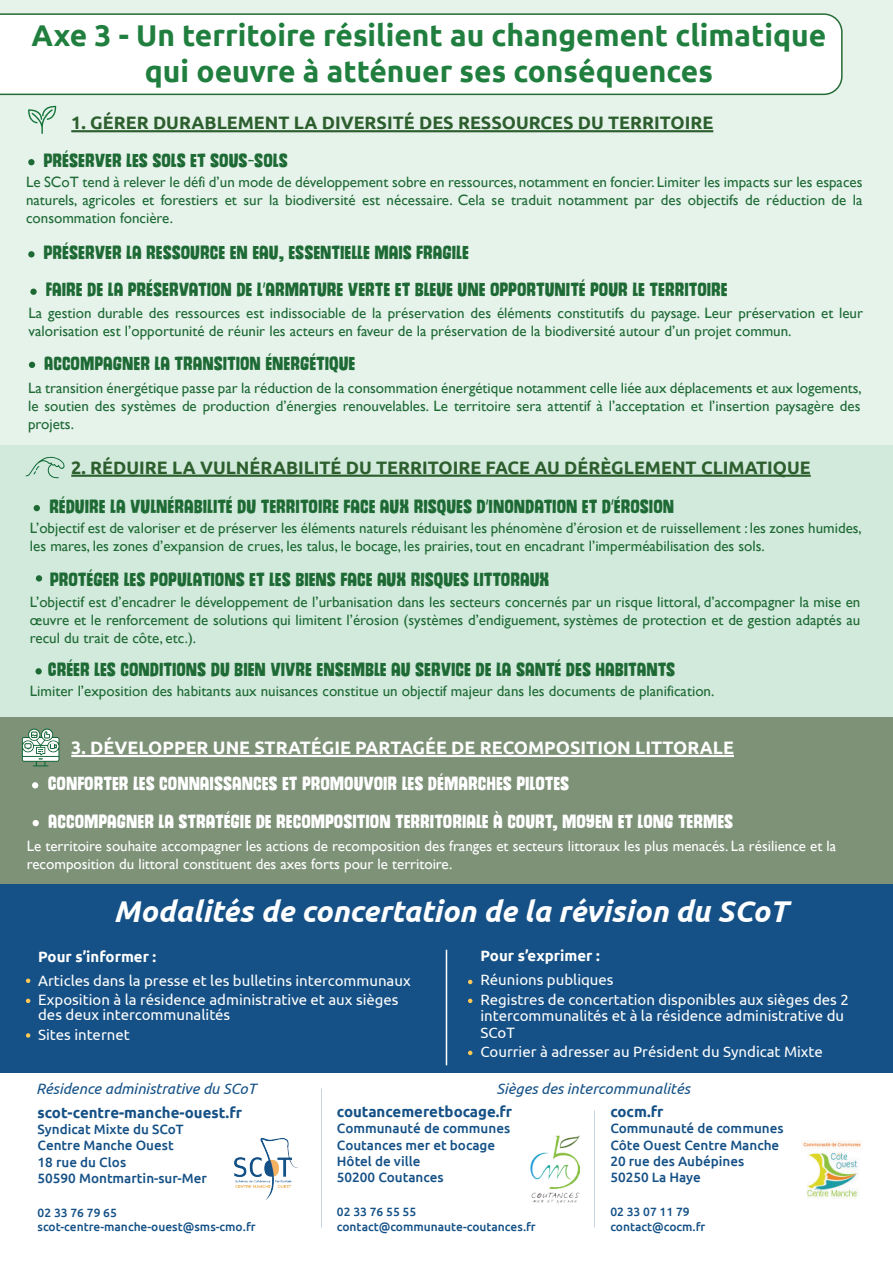
<style>
.page{position:relative;width:893px;height:1263px;background:#fff}
.page>*{position:absolute;margin:0;border:0;box-sizing:border-box;transform-origin:0 0}
.t1{font:700 30px/36px "Ubuntu";color:#207f3e;text-align:center}
.t2{font:italic 700 30px "Ubuntu";color:#fff}
.t3{font:18px/37.3px "Dizzy Edge DEMO";color:#1e6a35}
.t4{font:18px/38.1px "Dizzy Edge DEMO";color:#fff}
.t5{font:700 18px "Ubuntu";color:#2d5f2e}
.t6{font:700 18px "Ubuntu";color:#fff}
.t7{font:15px/18px "Gill Sans";color:#1e6a35;text-align:justify}
.t8{font:15px/19.6px "Ubuntu";color:#fff}
.t9{font:15px/18px "Gill Sans";color:#fff}
.t10{font:700 15px "Ubuntu";color:#155186}
.t11{font:italic 15px "Ubuntu";color:#155186}
.t12{font:700 15px "Ubuntu";color:#fff}
.t13{font:500 13.5px/16.2px "Ubuntu";color:#155186}
.t14{font:500 12px/14.4px "Ubuntu";color:#155186}
</style>
<div class="page">
<div style="left:0;top:0;width:893px;height:852px;background:#e6f3eb"></div>
<div style="left:0;top:446px;width:893px;height:279px;background:#cee8d7"></div>
<div style="left:0;top:872px;width:893px;height:201px;background:#155186"></div>
<hr style="left:446px;top:950px;width:1px;height:115px;background:#fefefe">
<img style="left:234px;top:1137px;width:65px;height:63px">
<img style="left:802px;top:1141px;width:60px;height:57px">
<img style="left:530px;top:1136px;width:50px;height:67px">
<div style="left:0;top:717px;width:893px;height:167px;background:#7e9278"></div>
<hr style="left:71px;top:130px;width:642px;height:2px;background:#2d5f2e">
<hr style="left:71px;top:475px;width:740px;height:2px;background:#2d5f2e">
<div style="left:35px;top:668px;width:7px;height:6px;background:#1e6a35;border-radius:50%"></div>
<svg style="left:32px;top:782px;width:6px;height:6px"></svg>
<svg style="left:33px;top:820px;width:6px;height:6px"></svg>
<div style="left:0;top:13px;width:843px;height:82px;background:#fff"></div>
<svg style="left:28px;top:106px;width:28px;height:28px"></svg>
<svg style="left:26px;top:457px;width:39px;height:21px"></svg>
<hr style="left:71px;top:755px;width:663px;height:2px;background:#fff">
<svg style="left:34px;top:505px;width:6px;height:6px"></svg>
<svg style="left:36px;top:575px;width:6px;height:6px"></svg>
<div style="left:28px;top:159px;width:7px;height:6px;background:#1e6a35;border-radius:50%"></div>
<div style="left:28px;top:251px;width:7px;height:6px;background:#1e6a35;border-radius:50%"></div>
<div style="left:30px;top:289px;width:7px;height:6px;background:#1e6a35;border-radius:50%"></div>
<svg style="left:29px;top:362px;width:6px;height:6px"></svg>
<svg style="left:26px;top:978px;width:4px;height:5px"></svg>
<svg style="left:26px;top:999px;width:4px;height:4px"></svg>
<svg style="left:26px;top:1033px;width:4px;height:5px"></svg>
<svg style="left:468px;top:980px;width:4px;height:4px"></svg>
<svg style="left:468px;top:999px;width:4px;height:4px"></svg>
<svg style="left:468px;top:1051px;width:4px;height:4px"></svg>
<svg style="left:22px;top:728px;width:37px;height:38px"></svg>
<h1 class="t1" style="left:31px;top:17px;width:796px">Axe 3 - Un territoire résilient au changement climatique qui oeuvre à atténuer ses conséquences</h1>
<p class="t5" style="left:71px;top:112px;width:644px">1. GÉRER DURABLEMENT LA DIVERSITÉ DES RESSOURCES DU TERRITOIRE</p>
<p class="t3" style="left:44px;top:142px;width:246px">PRÉSERVER LES SOLS ET SOUS-SOLS</p>
<p class="t7" style="left:26px;top:173px;width:838px">Le SCoT tend à relever le défi d’un mode de développement sobre en ressources, notamment en foncier. Limiter les impacts sur les espaces naturels, agricoles et forestiers et sur la biodiversité est nécessaire. Cela se traduit notamment par des objectifs de réduction de la consommation foncière.</p>
<p class="t3" style="left:44px;top:234px;width:686px">PRÉSERVER LA RESSOURCE EN EAU, ESSENTIELLE MAIS FRAGILE<br>FAIRE DE LA PRÉSERVATION DE L’ARMATURE VERTE ET BLEUE UNE OPPORTUNITÉ POUR LE TERRITOIRE</p>
<p class="t7" style="left:29px;top:304px;width:836px">La gestion durable des ressources est indissociable de la préservation des éléments constitutifs du paysage. Leur préservation et leur valorisation est l’opportunité de réunir les acteurs en faveur de la préservation de la biodiversité autour d’un projet commun.</p>
<p class="t3" style="left:44px;top:345px;width:313px">ACCOMPAGNER LA TRANSITION ÉNERGÉTIQUE</p>
<p class="t7" style="left:28px;top:379px;width:835px">La transition énergétique passe par la réduction de la consommation énergétique notamment celle liée aux déplacements et aux logements, le soutien des systèmes de production d’énergies renouvelables. Le territoire sera attentif à l’acceptation et l’insertion paysagère des projets.</p>
<p class="t5" style="left:71px;top:456px;width:741px">2. RÉDUIRE LA VULNÉRABILITÉ DU TERRITOIRE FACE AU DÉRÈGLEMENT CLIMATIQUE</p>
<p class="t3" style="left:49px;top:488px;width:626px">RÉDUIRE LA VULNÉRABILITÉ DU TERRITOIRE FACE AUX RISQUES D’INONDATION ET D’ÉROSION</p>
<p class="t7" style="left:30px;top:520px;width:833px">L’objectif est de valoriser et de préserver les éléments naturels réduisant les phénomène d’érosion et de ruissellement : les zones humides, les mares, les zones d’expansion de crues, les talus, le bocage, les prairies, tout en encadrant l’imperméabilisation des sols.</p>
<p class="t3" style="left:50px;top:560px;width:501px">PROTÉGER LES POPULATIONS ET LES BIENS FACE AUX RISQUES LITTORAUX</p>
<p class="t7" style="left:30px;top:593px;width:832px">L’objectif est d’encadrer le développement de l’urbanisation dans les secteurs concernés par un risque littoral, d’accompagner la mise en œuvre et le renforcement de solutions qui limitent l’érosion (systèmes d’endiguement, systèmes de protection et de gestion adaptés au recul du trait de côte, etc.).</p>
<p class="t7" style="left:30px;top:682px;width:686px">Limiter l’exposition des habitants aux nuisances constitue un objectif majeur dans les documents de planification.</p>
<p class="t3" style="left:48px;top:651px;width:629px">CRÉER LES CONDITIONS DU BIEN VIVRE ENSEMBLE AU SERVICE DE LA SANTÉ DES HABITANTS</p>
<p class="t6" style="left:71px;top:736px;width:664px">3. DÉVELOPPER UNE STRATÉGIE PARTAGÉE DE RECOMPOSITION LITTORALE</p>
<p class="t4" style="left:48px;top:765px;width:687px">CONFORTER LES CONNAISSANCES ET PROMOUVOIR LES DÉMARCHES PILOTES<br>ACCOMPAGNER LA STRATÉGIE DE RECOMPOSITION TERRITORIALE À COURT, MOYEN ET LONG TERMES</p>
<p class="t9" style="left:27px;top:837px;width:811px">Le territoire souhaite accompagner les actions de recomposition des franges et secteurs littoraux les plus menacés. La résilience et la recomposition du littoral constituent des axes forts pour le territoire.</p>
<h1 class="t2" style="left:114px;top:893px;width:675px">Modalités de concertation de la révision du SCoT</h1>
<p class="t12" style="left:38px;top:947px;width:120px">Pour s’informer :</p>
<p class="t8" style="left:38px;top:970px;width:374px">Articles dans la presse et les bulletins intercommunaux<br>Exposition à la résidence administrative et aux sièges</p>
<p class="t8" style="left:38px;top:1004px;width:194px">des deux intercommunalités<br>Sites internet</p>
<p class="t12" style="left:480px;top:947px;width:121px">Pour s’exprimer :</p>
<p class="t8" style="left:480px;top:970px;width:370px">Réunions publiques<br>Registres de concertation disponibles aux sièges des 2</p>
<p class="t8" style="left:480px;top:1007px;width:365px;line-height:16.5px">intercommunalités et à la résidence administrative du<br>SCoT</p>
<p class="t8" style="left:480px;top:1042px;width:344px">Courrier à adresser au Président du Syndicat Mixte</p>
<p class="t11" style="left:36px;top:1079px;width:221px">Résidence administrative du SCoT</p>
<p class="t11" style="left:496px;top:1079px;width:195px">Sièges des intercommunalités</p>
<p class="t10" style="left:38px;top:1103px;width:206px">scot-centre-manche-ouest.fr</p>
<p class="t13" style="left:38px;top:1121px;width:171px">Syndicat Mixte du SCoT<br>Centre Manche Ouest<br>18 rue du Clos<br>50590 Montmartin-sur-Mer</p>
<p class="t14" style="left:38px;top:1205px;width:220px">02 33 76 79 65 scot-centre-manche-ouest@sms-cmo.fr</p>
<p class="t10" style="left:337px;top:1103px;width:177px">coutancemeretbocage.fr</p>
<p class="t13" style="left:337px;top:1120px;width:175px">Communauté de communes<br>Coutances mer et bocage<br>Hôtel de ville<br>50200 Coutances</p>
<p class="t14" style="left:337px;top:1204px;width:200px">02 33 76 55 55 contact@communaute-coutances.fr</p>
<p class="t10" style="left:610px;top:1103px;width:55px">cocm.fr</p>
<p class="t13" style="left:610px;top:1120px;width:175px">Communauté de communes<br>Côte Ouest Centre Manche<br>20 rue des Aubépines<br>50250 La Haye</p>
<p class="t14" style="left:610px;top:1204px;width:97px">02 33 07 11 79 contact@cocm.fr</p>
</div>
